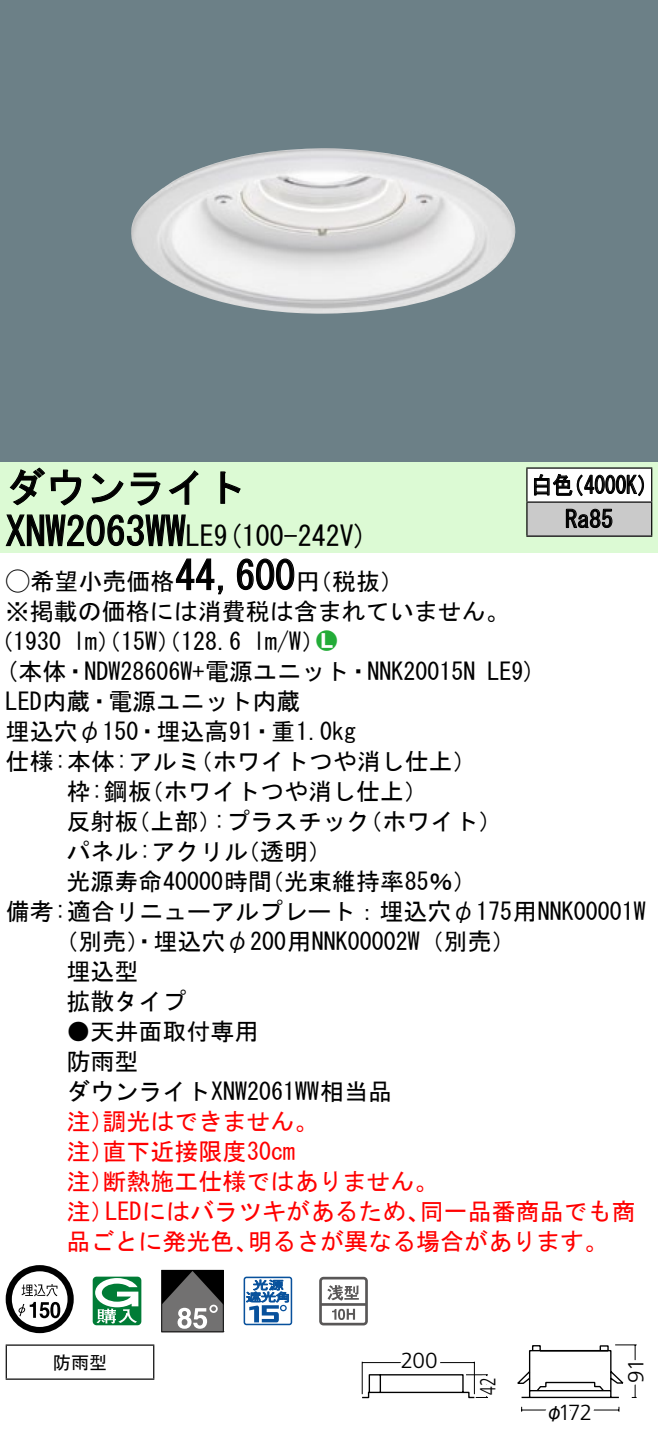
<style>
.page{position:relative;width:658px;height:1450px;background:#fff}
.page>*{position:absolute;margin:0;border:0;box-sizing:border-box;transform-origin:0 0}
.t1{font:40px "MS Gothic";color:#000}
.t2{font:28px "MS Gothic";color:#000}
.t3{font:24px/30px "MS Gothic";color:#000}
.t4{font:24px/30px "MS Gothic";color:#f00}
.t5{font:24px/34px "MS Gothic";color:#000;scale:.88 1}
.t6{font:24px "Ford Classification 1";color:#23ac38}
.t7{font:300 22px "Frutiger LT Std";letter-spacing:-.045em;color:#000}
.t8{font:300 22px "Frutiger LT Std";letter-spacing:-.045em;color:#000;scale:.72 1}
.t9{font:18px "MS Gothic";color:#000}
.t10{font:18px "Gothic MB101 Pro Regular 90 pv RKSJ H";color:#000}
.s1{font-size:28px}
.s2{font-family:"Ford Classification 1"}
.s3{color:#fff}
</style>
<div class="page">
<div style="left:0;top:0;width:658px;height:462px;background:#6c8087"></div>
<img style="left:131px;top:148px;width:384px;height:166px">
<div style="left:0;top:462px;width:658px;height:90px;background:#dcfad4"></div>
<svg style="left:9px;top:467px;width:73px;height:39px"></svg>
<svg style="left:91px;top:473px;width:33px;height:30px"></svg>
<svg style="left:130px;top:472px;width:30px;height:34px"></svg>
<svg style="left:168px;top:470px;width:30px;height:35px"></svg>
<svg style="left:220px;top:471px;width:21px;height:33px"></svg>
<svg style="left:5px;top:514px;width:181px;height:33px"></svg>
<svg style="left:175px;top:558px;width:48px;height:37px"></svg>
<svg style="left:236px;top:558px;width:59px;height:32px"></svg>
<svg style="left:6px;top:1265px;width:68px;height:68px"></svg>
<svg style="left:50px;top:1301px;width:10px;height:17px"></svg>
<svg style="left:93px;top:1276px;width:48px;height:49px"></svg>
<svg style="left:161px;top:1269px;width:63px;height:63px;background:#5e5d5d"></svg>
<svg style="left:243px;top:1276px;width:49px;height:49px"></svg>
<svg style="left:319px;top:1276px;width:49px;height:49px"></svg>
<hr style="left:6px;top:1344px;width:148px;height:1px;background:#000">
<hr style="left:6px;top:1345px;width:1px;height:33px;background:#000">
<hr style="left:153px;top:1345px;width:1px;height:33px;background:#000">
<hr style="left:6px;top:1378px;width:148px;height:1px;background:#000">
<div style="left:527px;top:468px;width:124px;height:34px;background:#fff"></div>
<div style="left:527px;top:502px;width:124px;height:34px;background:#cacaca"></div>
<hr style="left:526px;top:467px;width:126px;height:2px;background:#000">
<hr style="left:526px;top:468px;width:1px;height:33px;background:#000">
<hr style="left:651px;top:468px;width:1px;height:33px;background:#000">
<hr style="left:526px;top:501px;width:126px;height:2px;background:#000">
<hr style="left:526px;top:502px;width:1px;height:33px;background:#000">
<hr style="left:651px;top:502px;width:1px;height:33px;background:#000">
<hr style="left:526px;top:535px;width:126px;height:2px;background:#000">
<svg style="left:534px;top:474px;width:110px;height:23px"></svg>
<svg style="left:565px;top:508px;width:47px;height:20px"></svg>
<hr style="left:361px;top:1361px;width:2px;height:33px;background:#000">
<svg style="left:362px;top:1361px;width:126px;height:38px"></svg>
<div style="left:411px;top:1350px;width:15px;height:20px;border:7px solid #fff;border-radius:50%"></div>
<div style="left:410px;top:1348px;width:17px;height:23px;border:7px solid #fff;border-radius:50%"></div>
<div style="left:424px;top:1350px;width:15px;height:20px;border:7px solid #fff;border-radius:50%"></div>
<div style="left:422px;top:1348px;width:18px;height:23px;border:7px solid #fff;border-radius:50%"></div>
<svg style="left:517px;top:1344px;width:120px;height:68px"></svg>
<h1 class="t1" style="left:6px;top:467px;width:242px">ダウンライト</h1>
<p class="t2" style="left:214px;top:522px;width:155px">(9 100-242 (V</p>
<h1 class="t1" style="left:6px;top:511px;width:210px">XNW2063WW<span class="s1">LE</span></h1>
<h1 class="t1" style="left:175px;top:555px;width:121px">44,600</h1>
<p class="t3" style="left:6px;top:566px;width:505px"><span class="s2">A</span>希望小売価格<br>※掲載の価格には消費税は含まれていません。</p>
<p class="t6" style="left:316px;top:629px;width:22px">2<span class="s3">7</span></p>
<p class="t3" style="left:296px;top:566px;width:109px">（円税抜(</p>
<p class="t3" style="left:253px;top:626px;width:73px">l m (W/</p>
<p class="t3" style="left:-11px;top:626px;width:74px">（1930</p>
<p class="t3" style="left:73px;top:626px;width:170px">lm）（15 ）（W 128.6</p>
<p class="t5" style="left:565px;top:468px;width:56px;text-indent:-34px">白色<br>Ra85</p>
<p class="t5" style="left:563px;top:468px;width:110px">（4000 (K</p>
<p class="t3" style="left:6px;top:656px;width:471px">(本体・NDW28606 +W 電源ユニット・NNK20015N</p>
<p class="t3" style="left:6px;top:686px;width:296px">LED内蔵・電源ユニット内蔵</p>
<p class="t3" style="left:6px;top:716px;width:352px">埋込穴φ150・埋込高91・重1.0kg</p>
<p class="t3" style="left:189px;top:746px;width:290px">（ホワイトつや消し仕上(</p>
<p class="t3" style="left:140px;top:746px;width:290px;text-indent:-134px">仕様:本体:アルミ<br>（ホワイトつや消し仕上(</p>
<p class="t3" style="left:66px;top:776px;width:87px">枠:鋼板</p>
<p class="t3" style="left:487px;top:656px;width:50px">LE (9</p>
<p class="t3" style="left:66px;top:806px;width:74px">反射板</p>
<p class="t3" style="left:126px;top:806px;width:97px">（上部）</p>
<p class="t3" style="left:213px;top:806px;width:158px">:プラスチック</p>
<p class="t3" style="left:66px;top:836px;width:183px">パネル:アクリル</p>
<p class="t3" style="left:236px;top:836px;width:98px">（透明(</p>
<p class="t3" style="left:358px;top:806px;width:145px">（ホワイト(</p>
<p class="t3" style="left:66px;top:866px;width:207px">光源寿命40000時間</p>
<p class="t3" style="left:6px;top:896px;width:641px">備考:適合リニューアルプレート：埋込穴φ175用NNK00001W</p>
<p class="t3" style="left:54px;top:926px;width:463px">（別売）・埋込穴φ200用NNK00002 （W 別売(</p>
<p class="t3" style="left:66px;top:956px;width:74px">埋込型</p>
<p class="t3" style="left:66px;top:986px;width:121px">拡散タイプ</p>
<p class="t3" style="left:66px;top:1016px;width:327px">●天井面取付専用<br>防雨型<br>ダウンライトXNW2061WW相当品</p>
<p class="t4" style="left:102px;top:1106px;width:217px">調光はできません。</p>
<p class="t3" style="left:260px;top:866px;width:218px">（光束維持率85％(</p>
<p class="t4" style="left:102px;top:1106px;width:194px;text-indent:-36px">注）<br>直下近接限度30cm</p>
<p class="t4" style="left:102px;top:1136px;width:337px;text-indent:-36px">注）<br>断熱施工仕様ではありません。</p>
<p class="t4" style="left:66px;top:1166px;width:49px">注）</p>
<p class="t4" style="left:66px;top:1196px;width:49px">注）</p>
<p class="t4" style="left:105px;top:1196px;width:326px">LEDにはバラツキがあるため、</p>
<p class="t4" style="left:420px;top:1196px;width:217px">同一品番商品でも商</p>
<p class="t4" style="left:66px;top:1226px;width:194px">品ごとに発光色、</p>
<p class="t4" style="left:248px;top:1226px;width:362px">明るさが異なる場合があります。</p>
<p class="t9" style="left:53px;top:1353px;width:55px">防雨型</p>
<p class="t7" style="left:401px;top:1347px;width:38px">200</p>
<p class="t8" style="left:475px;top:1394px;width:25px;rotate:-90deg">42</p>
<p class="t7" style="left:558px;top:1399px;width:35px">172</p>
<p class="t10" style="left:545px;top:1396px;width:19px">φ</p>
<p class="t7" style="left:623px;top:1382px;width:25px;rotate:-90deg">91</p>
</div>
